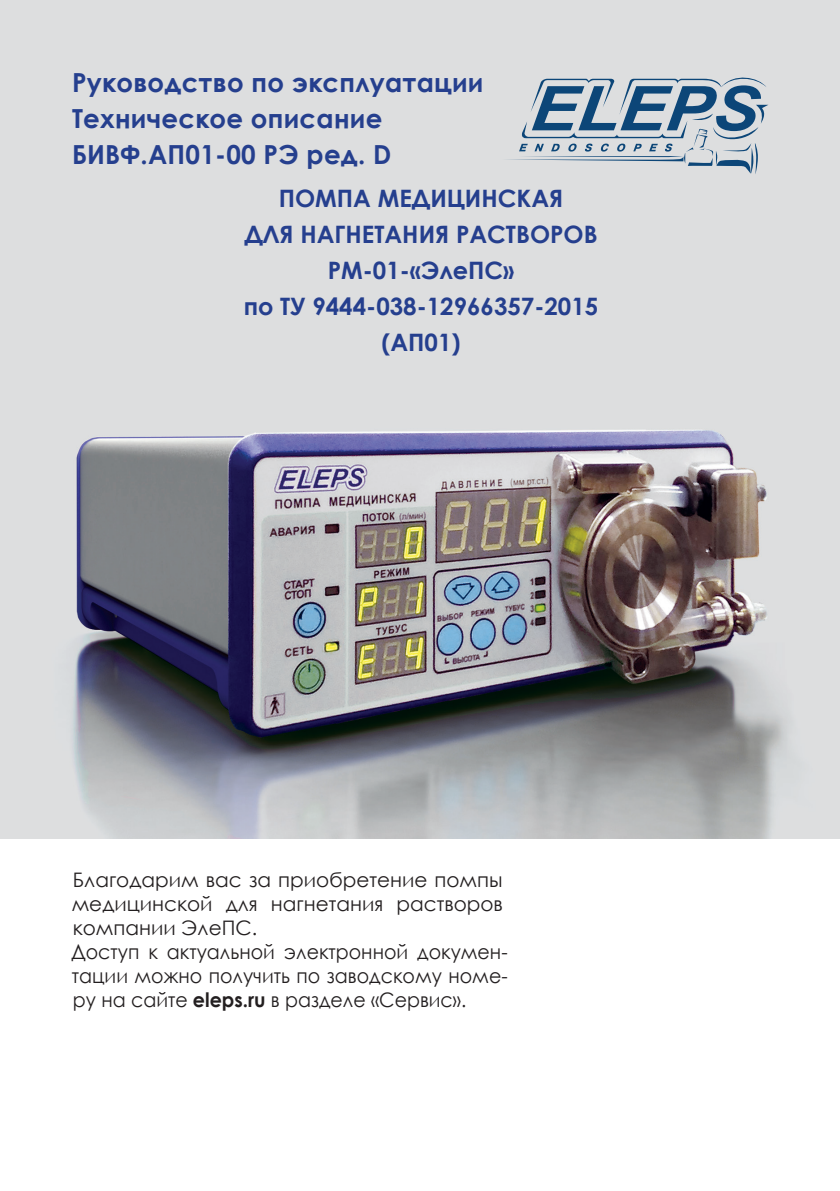
<style>
.page{position:relative;width:840px;height:1191px;background:#fff}
.page>*{position:absolute;margin:0;border:0;box-sizing:border-box;transform-origin:0 0}
.t1{font:700 26.2px/36px "Century Gothic";letter-spacing:.01em;color:#253f8e}
.t2{font:700 24px/36px "Century Gothic";color:#253f8e;text-align:center}
.t3{font:20px/24px "Century Gothic";color:#231f20}
.s1{font-weight:700}
</style>
<div class="page">
<div style="left:0;top:0;width:839px;height:838px;background:#dddedf"></div>
<svg style="left:507px;top:77px;width:261px;height:97px"></svg>
<img style="left:72px;top:430px;width:716px;height:408px">
<h1 class="t1" style="left:72px;top:63px;width:413px">Руководство по эксплуатации<br>Техническое описание<br>БИВФ.АП01-00 РЭ ред. D</h1>
<p class="t2" style="left:243px;top:179px;width:356px">ПОМПА МЕДИЦИНСКАЯ<br>ДЛЯ НАГНЕТАНИЯ РАСТВОРОВ<br>PM-01-«ЭлеПС»<br>по ТУ 9444-038-12966357-2015 (АП01)</p>
<p class="t3" style="left:72px;top:867px;width:437px">Благодарим вас за приобретение помпы медицинской для нагнетания растворов компании ЭлеПС.<br>Доступ к актуальной электронной докумен&shy;тации можно получить по заводскому номе&shy;ру на сайте <span class="s1">eleps.ru</span> в разделе «Сервис».</p>
</div>
